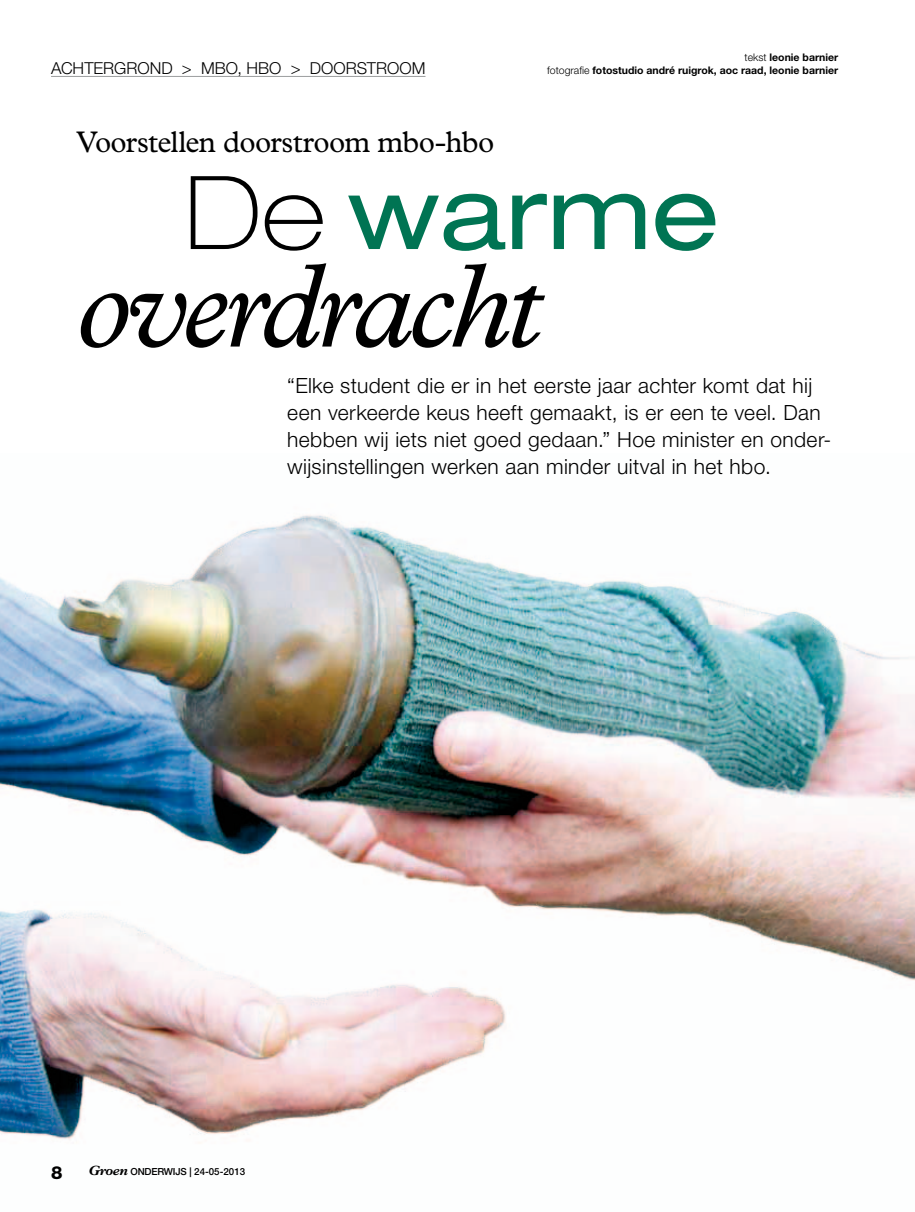
<style>
.page{position:relative;width:915px;height:1212px;background:#fff}
.page>*{position:absolute;margin:0;border:0;box-sizing:border-box;transform-origin:0 0}
.t1{font:italic 120px "Plantin Std";letter-spacing:-.045em;color:#000}
.t2{font:expanded 102px "Helvetica Neue LT Std";color:#007453}
.t3{font:30px "Plantin Std";letter-spacing:-.025em;color:#000}
.t4{font:300 21px/27px "Helvetica Neue LT Std";letter-spacing:.015em;color:#000}
.t5{font:800 18px "Helvetica Neue LT Std";color:#000}
.t6{font:300 16.5px "Helvetica Neue LT Std";color:#000}
.t7{font:700 10.5px/12.6px "Helvetica Neue LT Std";color:#000;text-align:right}
.t8{font:500 9.75px "Helvetica Neue LT Std";letter-spacing:-.02em;color:#000}
.s1{font-weight:300}
.s2{font-weight:100;color:#000}
.s3{font-family:"Plantin Std";font-weight:700;font-style:italic;font-size:13.5px}
</style>
<div class="page">
<img style="left:0;top:515px;width:914px;height:625px">
<hr style="left:51px;top:76px;width:374px;height:1px;background:#9c9e9f">
<p class="t6" style="left:51px;top:58px;width:376px">achtergrond &gt; mbo, hbo &gt; doorstroom</p>
<p class="t7" style="left:547px;top:51px;width:292px"><span class="s1">tekst</span> leonie barnier<br><span class="s1">fotografie</span> fotostudio andré ruigrok, aoc raad, leonie barnier</p>
<h3 class="t3" style="left:77px;top:124px;width:419px">Voorstellen doorstroom mbo-hbo</h3>
<h2 class="t2" style="left:184px;top:151px;width:536px"><span class="s2">De</span> warme</h2>
<h1 class="t1" style="left:77px;top:236px;width:465px">overdracht</h1>
<p class="t4" style="left:287px;top:372px;width:545px">“elke student die er in het eerste jaar achter komt dat hij een verkeerde keus heeft gemaakt, is er een te veel. dan hebben wij iets niet goed gedaan.” hoe minister en onder&shy;wijsinstellingen werken aan minder uitval in het hbo.</p>
<p class="t5" style="left:51px;top:1161px;width:13px">8</p>
<p class="t8" style="left:89px;top:1166px;width:158px"><span class="s3">Groen</span> ONDERWIJS | 24-05-2013</p>
</div>
